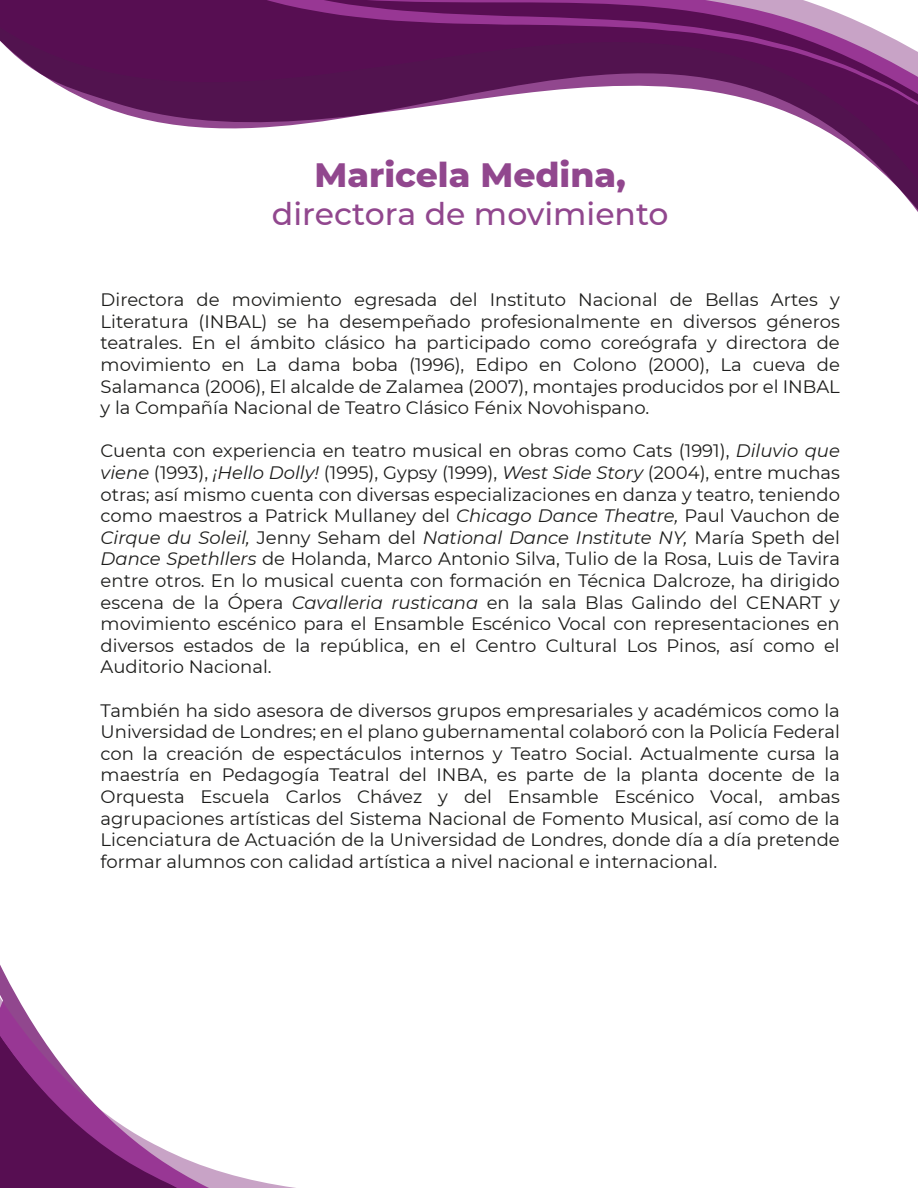
<style>
.page{position:relative;width:918px;height:1188px;background:#fff}
.page>*{position:absolute;margin:0;border:0;box-sizing:border-box;transform-origin:0 0}
.t1{font:800 34.5px "Montserrat";color:#91478e}
.t2{font:500 31.5px "Montserrat";color:#91478e}
.t3{font:18px/21.6px "Montserrat";color:#1d1d1b;text-align:justify}
.s1{font-style:italic}
</style>
<div class="page">
<svg style="left:0;top:0;width:918px;height:189px"></svg>
<svg style="left:0;top:965px;width:296px;height:223px"></svg>
<h1 class="t1" style="left:315px;top:150px;width:313px">Maricela Medina,</h1>
<h2 class="t2" style="left:272px;top:192px;width:398px">directora de movimiento</h2>
<p class="t3" style="left:101px;top:288px;width:741px">Directora de movimiento egresada del Instituto Nacional de Bellas Artes y Literatura (INBAL) se ha desempeñado profesionalmente en diversos géneros teatrales. En el ámbito clásico ha participado como coreógrafa y directora de movimiento en La dama boba (1996), Edipo en Colono (2000), La cueva de Salamanca (2006), El alcalde de Zalamea (2007), montajes producidos por el INBAL y la Compañía Nacional de Teatro Clásico Fénix Novohispano.</p>
<p class="t3" style="left:101px;top:440px;width:741px">Cuenta con experiencia en teatro musical en obras como Cats (1991), <span class="s1">Diluvio que viene</span> (1993), <span class="s1">¡Hello Dolly!</span> (1995), Gypsy (1999), <span class="s1">West Side Story</span> (2004), entre muchas otras; así mismo cuenta con diversas especializaciones en danza y teatro, teniendo como maestros a Patrick Mullaney del <span class="s1">Chicago Dance Theatre,</span> Paul Vauchon de <span class="s1">Cirque du Soleil,</span> Jenny Seham del <span class="s1">National Dance Institute NY,</span> María Speth del <span class="s1">Dance Spethllers</span> de Holanda, Marco Antonio Silva, Tulio de la Rosa, Luis de Tavira entre otros. En lo musical cuenta con formación en Técnica Dalcroze, ha dirigido escena de la Ópera <span class="s1">Cavalleria rusticana</span> en la sala Blas Galindo del CENART y movimiento escénico para el Ensamble Escénico Vocal con representaciones en diversos estados de la república, en el Centro Cultural Los Pinos, así como el Auditorio Nacional.</p>
<p class="t3" style="left:101px;top:699px;width:741px">También ha sido asesora de diversos grupos empresariales y académicos como la Universidad de Londres; en el plano gubernamental colaboró con la Policía Federal con la creación de espectáculos internos y Teatro Social. Actualmente cursa la maestría en Pedagogía Teatral del INBA, es parte de la planta docente de la Orquesta Escuela Carlos Chávez y del Ensamble Escénico Vocal, ambas agrupaciones artísticas del Sistema Nacional de Fomento Musical, así como de la Licenciatura de Actuación de la Universidad de Londres, donde día a día pretende formar alumnos con calidad artística a nivel nacional e internacional.</p>
</div>
